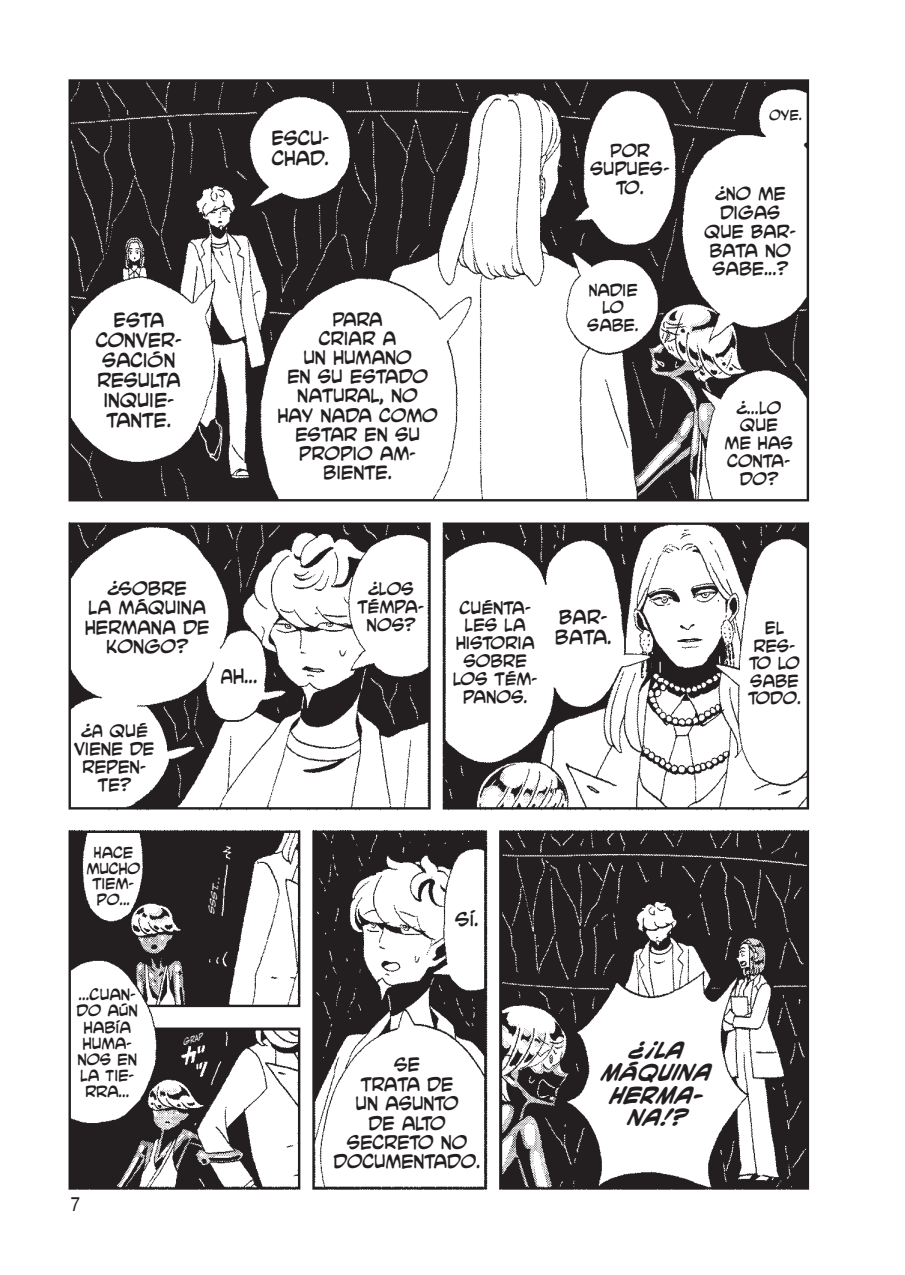
<style>
.page{position:relative;width:905px;height:1275px;background:#fff}
.page>*{position:absolute;margin:0;border:0;box-sizing:border-box;transform-origin:0 0}
.t1{font:italic 700 20px/22.5px "CC Kiss And Tell";color:#231f20;text-align:center}
.t2{font:condensed 20px "Helvetica";color:#231f20}
.t3{font:17.5px/20px "CC Kiss And Tell";color:#231f20}
.t4{font:17px/19.2px "CC Kiss And Tell";color:#231f20;text-align:center}
.t5{font:16.75px/19px "CC Kiss And Tell";color:#231f20;text-align:center}
.t6{font:16.25px/18.8px "CC Kiss And Tell";color:#231f20;text-align:center}
.t7{font:15.75px/18px "CC Kiss And Tell";color:#231f20;text-align:center}
.t8{font:15.5px/17.8px "CC Kiss And Tell";color:#231f20;text-align:center}
.t9{font:15.25px/17.5px "CC Kiss And Tell";color:#231f20;text-align:center}
.t10{font:15px/17.5px "CC Kiss And Tell";color:#231f20;text-align:center}
.t11{font:14px/16px "CC Kiss And Tell";color:#231f20;text-align:center}
.t12{font:13.75px/15.8px "CC Kiss And Tell";color:#231f20;text-align:center}
.t13{font:12.5px "CC Kiss And Tell";color:#231f20}
.t14{font:italic 8.25px "CC Ladronn";color:#fff}
.t15{font:italic 8px "CC Ladronn";color:#fff;scale:1.34 1}
</style>
<div class="page">
<img style="left:68px;top:79px;width:742px;height:1111px">
<p class="t3" style="left:96px;top:310px;width:88px;text-align:center">ESTA<br>CONVER-<br>SACIÓN<br>RESULTA<br>INQUIE-<br>TANTE.</p>
<p class="t3" style="left:271px;top:129px;width:60px">ESCU-<br>CHAD.</p>
<p class="t5" style="left:277px;top:310px;width:162px">PARA<br>CRIAR A<br>UN HUMANO<br>EN SU ESTADO<br>NATURAL, NO<br>HAY NADA COMO<br>ESTAR EN SU<br>PROPIO AM-<br>BIENTE.</p>
<p class="t6" style="left:590px;top:141px;width:81px">POR<br>SUPUES-<br>TO.</p>
<p class="t10" style="left:587px;top:281px;width:53px">NADIE<br>LO<br>SABE.</p>
<p class="t13" style="left:769px;top:108px;width:34px">OYE.</p>
<p class="t6" style="left:704px;top:185px;width:93px">¿NO ME<br>DIGAS<br>QUE BAR-<br>BATA NO<br>SABE...?</p>
<p class="t8" style="left:725px;top:399px;width:70px">¿...LO<br>QUE<br>ME HAS<br>CONTA-<br>DO?</p>
<p class="t5" style="left:85px;top:579px;width:126px">¿SOBRE<br>LA MÁQUINA<br>HERMANA DE<br>KONGO?</p>
<p class="t3" style="left:220px;top:666px;width:39px">AH...</p>
<p class="t7" style="left:74px;top:722px;width:82px">¿A QUÉ<br>VIENE DE<br>REPEN-<br>TE?</p>
<p class="t12" style="left:86px;top:845px;width:55px">HACE<br>MUCHO<br>TIEM-<br>PO...</p>
<p class="t11" style="left:77px;top:987px;width:63px">...CUAN-<br>DO AÚN<br>HABÍA<br>HUMA-<br>NOS EN<br>LA TIE-<br>RRA...</p>
<p class="t2" style="left:71px;top:1192px;width:11px">7</p>
<p class="t15" style="left:206px;top:913px;width:30px;rotate:-80deg">Sss t...</p>
<p class="t14" style="left:182px;top:1037px;width:23px;rotate:-15deg">Grap</p>
<p class="t7" style="left:357px;top:580px;width:68px">¿LOS<br>TÉMPA-<br>NOS?</p>
<p class="t8" style="left:453px;top:599px;width:86px">CUÉNTA-<br>LES LA<br>HISTORIA<br>SOBRE<br>LOS TÉM-<br>PANOS.</p>
<p class="t3" style="left:555px;top:607px;width:58px">BAR-<br>BATA.</p>
<p class="t9" style="left:748px;top:620px;width:54px">EL<br>RES-<br>TO LO<br>SABE<br>TODO.</p>
<p class="t3" style="left:455px;top:909px;width:25px">SÍ.</p>
<p class="t4" style="left:333px;top:1055px;width:148px">SE<br>TRATA DE<br>UN ASUNTO<br>DE ALTO<br>SECRETO NO<br>DOCUMENTADO.</p>
<p class="t1" style="left:602px;top:1038px;width:110px">¿¡LA<br>MÁQUINA<br>HERMA-<br>NA!?</p>
</div>
